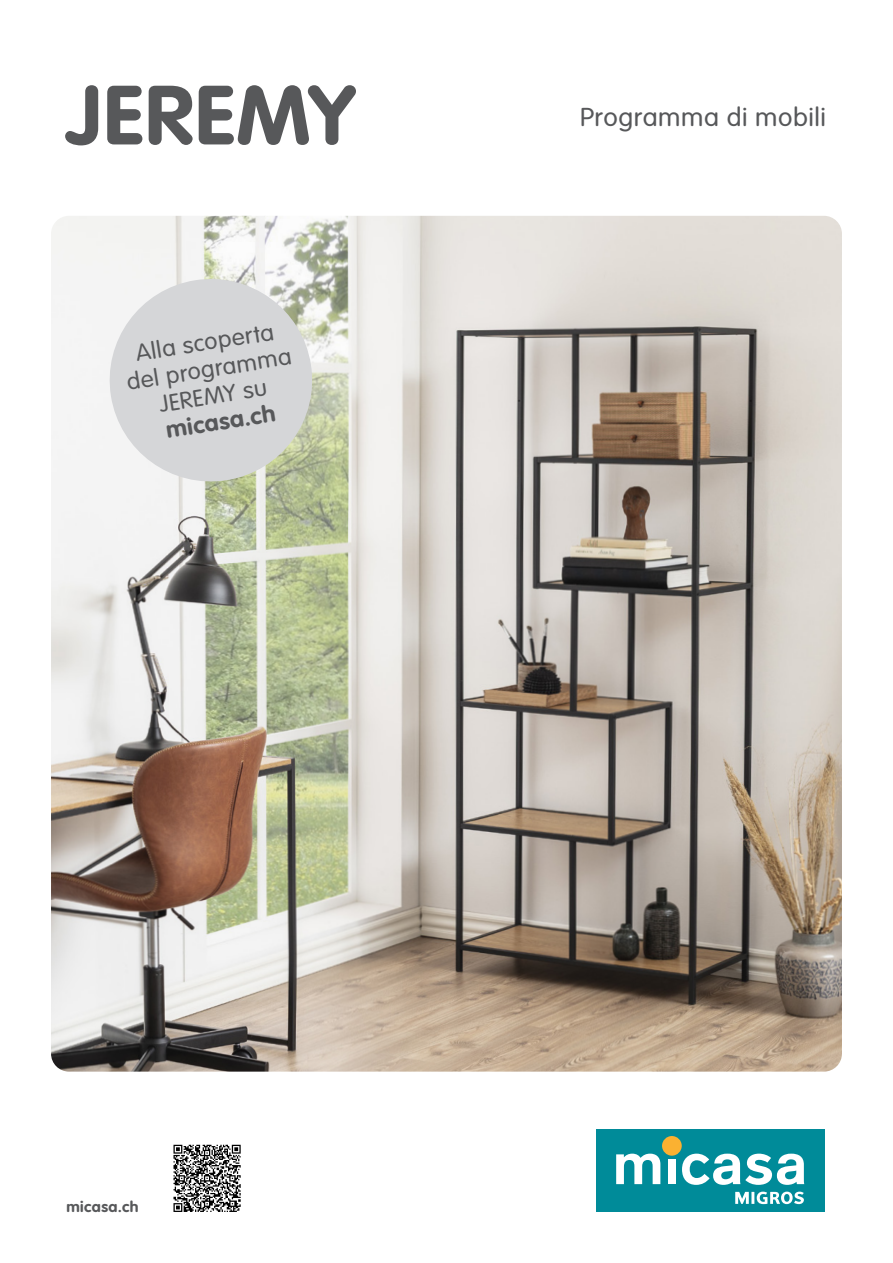
<style>
.page{position:relative;width:893px;height:1263px;background:#fff}
.page>*{position:absolute;margin:0;border:0;box-sizing:border-box;transform-origin:0 0}
.t1{font:700 82.5px "VAG Rounded Std";letter-spacing:.015em;color:#57585a;scale:1.05 1}
.t2{font:300 25.5px "VAG Rounded Std";letter-spacing:.02em;color:#57585a;scale:1.05 1}
.t3{font:300 23.25px/27px "VAG Rounded Std";color:#57585a;text-align:center;scale:1.05 1}
.t4{font:700 23.25px "VAG Rounded Std";color:#57585a;scale:1.05 1}
.t5{font:700 15px "VAG Rounded Std";letter-spacing:.03em;color:#57585a;scale:1.05 1}
</style>
<div class="page">
<img style="left:51px;top:216px;width:791px;height:855px">
<svg style="left:102px;top:271px;width:218px;height:218px;fill:#d5d6d8"></svg>
<svg style="left:173px;top:1144px;width:68px;height:1px"></svg>
<svg style="left:173px;top:1145px;width:68px;height:67px"></svg>
<div style="left:596px;top:1129px;width:228px;height:82px;background:#008b99"></div>
<svg style="left:735px;top:1191px;width:69px;height:13px"></svg>
<svg style="left:616px;top:1153px;width:44px;height:31px"></svg>
<div style="left:662px;top:1136px;width:20px;height:20px;background:#fbb131;border-radius:50%"></div>
<div style="left:668px;top:1159px;width:8px;height:25px;background:#fff"></div>
<svg style="left:682px;top:1153px;width:122px;height:32px"></svg>
<h1 class="t1" style="left:66px;top:67px;width:277px">JEREMY</h1>
<p class="t3" style="left:121px;top:343px;width:160px;rotate:-9deg">Alla scoperta del programma<br>JEREMY su</p>
<p class="t4" style="left:164px;top:417px;width:107px;rotate:-9deg">micasa.ch</p>
<p class="t2" style="left:580px;top:103px;width:236px">Programma di mobili</p>
<p class="t5" style="left:66px;top:1198px;width:70px">micasa.ch</p>
</div>
